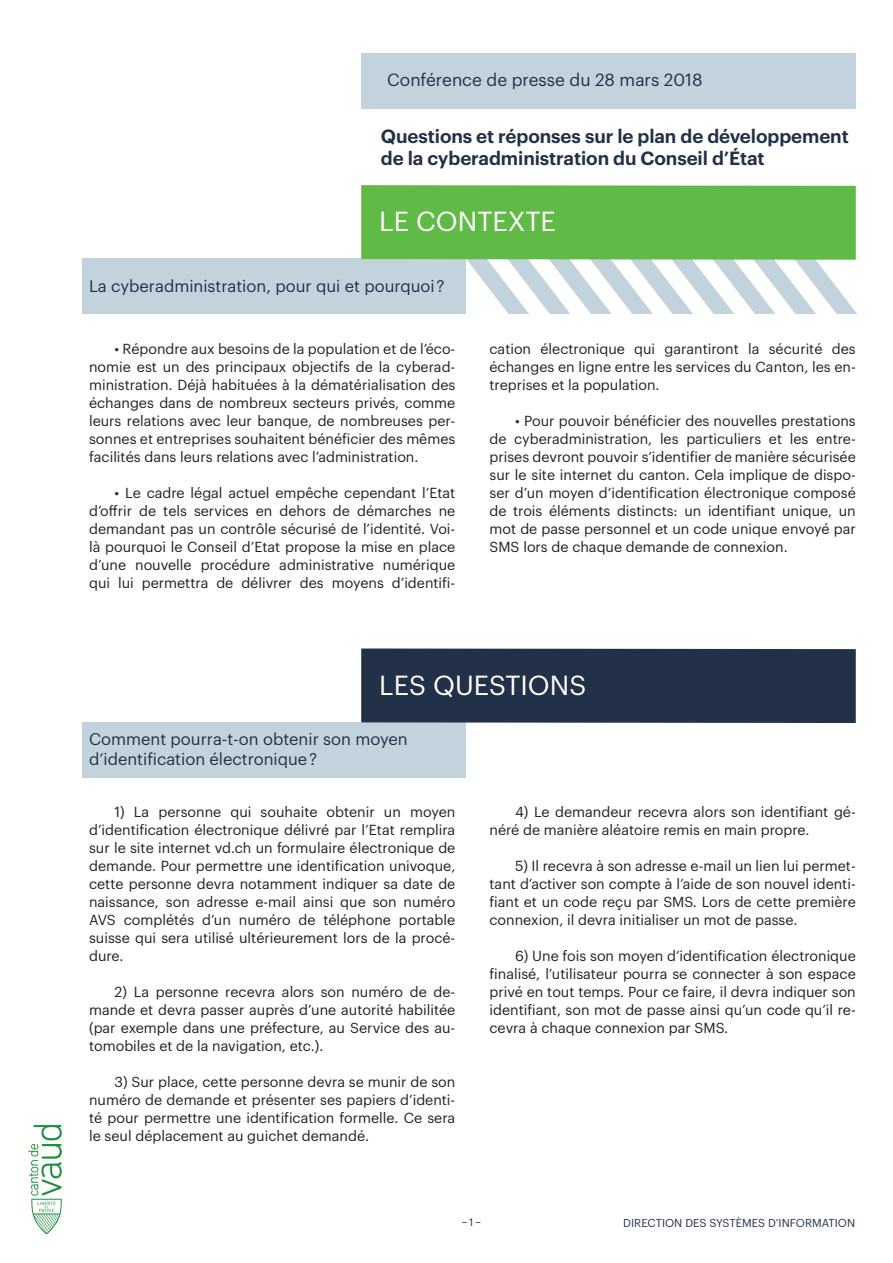
<style>
.page{position:relative;width:893px;height:1263px;background:#fff}
.page>*{position:absolute;margin:0;border:0;box-sizing:border-box;transform-origin:0 0}
.t1{font:27px "Graphik";color:#fff}
.t2{font:600 18.75px "Graphik";letter-spacing:-.005em;color:#223147}
.t3{font:17.25px "Graphik";color:#223147}
.t4{font:16.5px "Graphik";color:#223147}
.t5{font:14.25px/18px "Graphik";color:#231f20;text-align:justify}
.t6{font:11.25px "Graphik";color:#223147}
.t7{font:10.5px "Graphik";color:#223147}
</style>
<div class="page">
<div style="left:83px;top:259px;width:383px;height:55px;background:#c3d3dd"></div>
<svg style="left:28px;top:1124px;width:34px;height:110px"></svg>
<div style="left:361px;top:54px;width:495px;height:55px;background:#c3d3dd"></div>
<svg style="left:361px;top:185px;width:496px;height:129px"></svg>
<div style="left:83px;top:722px;width:383px;height:55px;background:#c3d3dd"></div>
<div style="left:361px;top:648px;width:495px;height:75px;background:#223147"></div>
<p class="t3" style="left:387px;top:67px;width:317px">Conférence de presse du 28 mars 2018</p>
<p class="t2" style="left:381px;top:122px;width:469px">Questions et réponses sur le plan de développement</p>
<p class="t2" style="left:381px;top:144px;width:385px">de la cyberadministration du Conseil d’État</p>
<p class="t1" style="left:379px;top:201px;width:178px">LE CONTEXTE</p>
<p class="t4" style="left:89px;top:273px;width:357px">La cyberadministration, pour qui et pourquoi ?</p>
<p class="t5" style="left:89px;top:339px;width:368px;text-indent:26px">• Répondre aux besoins de la population et de l’éco&shy;nomie est un des principaux objectifs de la cyberad&shy;ministration. Déjà habituées à la dématérialisation des échanges dans de nombreux secteurs privés, comme leurs relations avec leur banque, de nombreuses per&shy;sonnes et entreprises souhaitent bénéficier des mêmes facilités dans leurs relations avec l’administration.</p>
<p class="t5" style="left:89px;top:483px;width:368px;text-indent:26px">• Le cadre légal actuel empêche cependant l’Etat d’offrir de tels services en dehors de démarches ne demandant pas un contrôle sécurisé de l’identité. Voi&shy;là pourquoi le Conseil d’Etat propose la mise en place d’une nouvelle procédure administrative numérique qui lui permettra de délivrer des moyens d’identifi-</p>
<p class="t5" style="left:489px;top:339px;width:368px">cation électronique qui garantiront la sécurité des échanges en ligne entre les services du Canton, les en&shy;treprises et la population.</p>
<p class="t5" style="left:489px;top:411px;width:368px;text-indent:26px">• Pour pouvoir bénéficier des nouvelles prestations de cyberadministration, les particuliers et les entre&shy;prises devront pouvoir s’identifier de manière sécurisée sur le site internet du canton. Cela implique de dispo&shy;ser d’un moyen d’identification électronique composé de trois éléments distincts: un identifiant unique, un mot de passe personnel et un code unique envoyé par SMS lors de chaque demande de connexion.</p>
<p class="t1" style="left:379px;top:664px;width:209px">LES QUESTIONS</p>
<p class="t4" style="left:89px;top:727px;width:320px">Comment pourra-t-on obtenir son moyen</p>
<p class="t4" style="left:89px;top:746px;width:230px">d’identification électronique ?</p>
<p class="t5" style="left:89px;top:802px;width:368px;text-indent:26px">1) La personne qui souhaite obtenir un moyen d’identification électronique délivré par l’Etat remplira sur le site internet vd.ch un formulaire électronique de demande. Pour permettre une identification univoque, cette personne devra notamment indiquer sa date de naissance, son adresse e-mail ainsi que son numéro AVS complétés d’un numéro de téléphone portable suisse qui sera utilisé ultérieurement lors de la procé&shy;dure.</p>
<p class="t5" style="left:89px;top:982px;width:368px;text-indent:26px">2) La personne recevra alors son numéro de de&shy;mande et devra passer auprès d’une autorité habilitée (par exemple dans une préfecture, au Service des au&shy;tomobiles et de la navigation, etc.).</p>
<p class="t5" style="left:89px;top:1072px;width:368px;text-indent:26px">3) Sur place, cette personne devra se munir de son numéro de demande et présenter ses papiers d’identi&shy;té pour permettre une identification formelle. Ce sera le seul déplacement au guichet demandé.</p>
<p class="t5" style="left:489px;top:802px;width:368px;text-indent:26px">4) Le demandeur recevra alors son identifiant gé&shy;néré de manière aléatoire remis en main propre.</p>
<p class="t5" style="left:489px;top:856px;width:368px;text-indent:26px">5) Il recevra à son adresse e-mail un lien lui permet&shy;tant d’activer son compte à l’aide de son nouvel identi&shy;fiant et un code reçu par SMS. Lors de cette première connexion, il devra initialiser un mot de passe.</p>
<p class="t5" style="left:489px;top:946px;width:368px;text-indent:26px">6) Une fois son moyen d’identification électronique finalisé, l’utilisateur pourra se connecter à son espace privé en tout temps. Pour ce faire, il devra indiquer son identifiant, son mot de passe ainsi qu’un code qu’il re&shy;cevra à chaque connexion par SMS.</p>
<p class="t7" style="left:462px;top:1214px;width:21px">–1–</p>
<p class="t6" style="left:623px;top:1214px;width:233px">DIRECTION DES SYSTÈMES D’INFORMATION</p>
</div>
